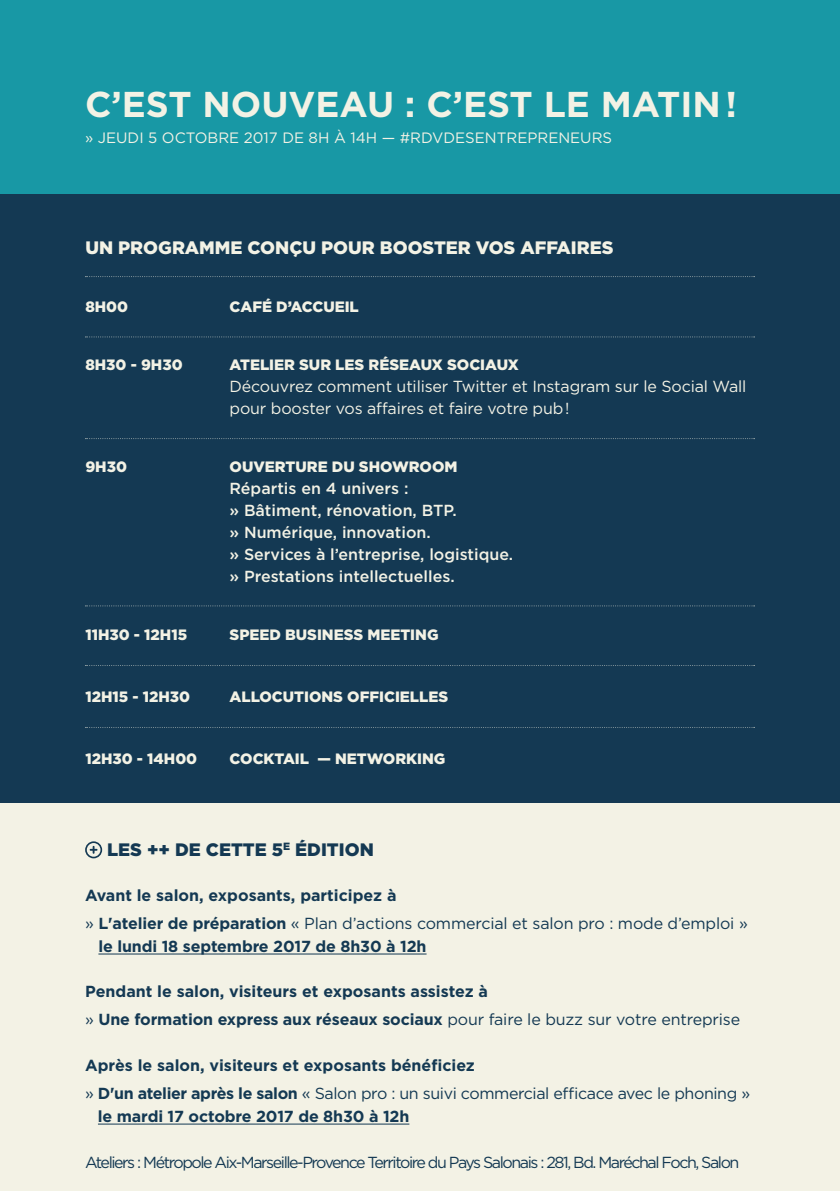
<style>
.page{position:relative;width:840px;height:1191px;background:#fff}
.page>*{position:absolute;margin:0;border:0;box-sizing:border-box;transform-origin:0 0}
.t1{font:700 35.8px "Gotham";color:#f3f2e5}
.t2{font:900 18px "Gotham";color:#f3f2e5}
.t3{font:900 18px "Gotham";color:#143953}
.t4{font:700 16px/28px "Gotham";letter-spacing:-.01em;color:#143953}
.t5{font:500 16px/22px "Gotham";color:#f3f2e5}
.t6{font:16px/22px "Gotham";letter-spacing:-.01em;color:#f3f2e5}
.t7{font:16px "Gotham";letter-spacing:-.09em;color:#143953}
.t8{font:900 15px "Gotham";color:#f3f2e5}
.t9{font:15px "Gotham";color:#f3f2e5}
.s1{font-weight:400}
</style>
<div class="page">
<div style="left:0;top:0;width:839px;height:1191px;background:#f3f2e5"></div>
<div style="left:0;top:0;width:839px;height:323px;background:#1898a5"></div>
<div style="left:0;top:194px;width:839px;height:608px;background:#143953"></div>
<svg style="left:85px;top:665px;width:669px;height:1px"></svg>
<svg style="left:85px;top:727px;width:669px;height:1px"></svg>
<svg style="left:85px;top:605px;width:669px;height:1px"></svg>
<svg style="left:85px;top:438px;width:669px;height:1px"></svg>
<svg style="left:85px;top:336px;width:669px;height:1px"></svg>
<svg style="left:85px;top:276px;width:669px;height:1px"></svg>
<hr style="left:98px;top:953px;width:328px;height:1px;background:#143953">
<hr style="left:98px;top:1123px;width:311px;height:1px;background:#143953">
<svg style="left:85px;top:841px;width:17px;height:17px"></svg>
<h1 class="t1" style="left:85px;top:80px;width:653px">C’EST NOUVEAU : C’EST LE MATIN !</h1>
<p class="t9" style="left:85px;top:128px;width:528px">» JEUDI 5 OCTOBRE 2017 DE 8H À 14H — #RDVDESENTREPRENEURS</p>
<p class="t2" style="left:85px;top:235px;width:529px">UN PROGRAMME CONÇU POUR BOOSTER VOS AFFAIRES</p>
<p class="t8" style="left:85px;top:296px;width:44px">8H00</p>
<p class="t8" style="left:229px;top:296px;width:131px">CAFÉ D’ACCUEIL</p>
<p class="t8" style="left:85px;top:354px;width:99px">8H30 - 9H30</p>
<p class="t8" style="left:229px;top:354px;width:291px">ATELIER SUR LES RÉSEAUX SOCIAUX</p>
<p class="t6" style="left:229px;top:375px;width:518px">Découvrez comment utiliser Twitter et Instagram sur le Social Wall pour booster vos affaires et faire votre pub !</p>
<p class="t8" style="left:85px;top:456px;width:43px">9H30</p>
<p class="t8" style="left:229px;top:456px;width:229px">OUVERTURE DU SHOWROOM</p>
<p class="t5" style="left:229px;top:477px;width:285px">Répartis en 4 univers :<br>» Bâtiment, rénovation, BTP.<br>» Numérique, innovation.<br>» Services à l’entreprise, logistique. » Prestations intellectuelles.</p>
<p class="t8" style="left:85px;top:624px;width:103px">11H30 - 12H15</p>
<p class="t8" style="left:229px;top:624px;width:210px">SPEED BUSINESS MEETING</p>
<p class="t8" style="left:85px;top:686px;width:106px">12H15 - 12H30</p>
<p class="t8" style="left:229px;top:686px;width:220px">ALLOCUTIONS OFFICIELLES</p>
<p class="t8" style="left:85px;top:748px;width:113px">12H30 - 14H00</p>
<p class="t8" style="left:229px;top:748px;width:217px">COCKTAIL — NETWORKING</p>
<p class="t3" style="left:107px;top:837px;width:268px">LES ++ DE CETTE 5<sup>E</sup> ÉDITION</p>
<p class="t4" style="left:85px;top:881px;width:663px">Avant le salon, exposants, participez à<br><span class="s1">»</span> L'atelier de préparation <span class="s1">« Plan d’actions commercial et salon pro : mode d’emploi »</span></p>
<p class="t4" style="left:98px;top:932px;width:329px">le lundi 18 septembre 2017 de 8h30 à 12h</p>
<p class="t4" style="left:85px;top:977px;width:656px">Pendant le salon, visiteurs et exposants assistez à<br><span class="s1">»</span> Une formation express aux réseaux sociaux <span class="s1">pour faire le buzz sur votre entreprise</span></p>
<p class="t4" style="left:85px;top:1051px;width:666px">Après le salon, visiteurs et exposants bénéficiez<br><span class="s1">»</span> D'un atelier après le salon <span class="s1">« Salon pro : un suivi commercial efficace avec le phoning »</span></p>
<p class="t4" style="left:98px;top:1102px;width:313px">le mardi 17 octobre 2017 de 8h30 à 12h</p>
<p class="t7" style="left:85px;top:1152px;width:655px">Ateliers : Métropole Aix-Marseille-Provence Territoire du Pays Salonais : 281, Bd. Maréchal Foch, Salon</p>
</div>
